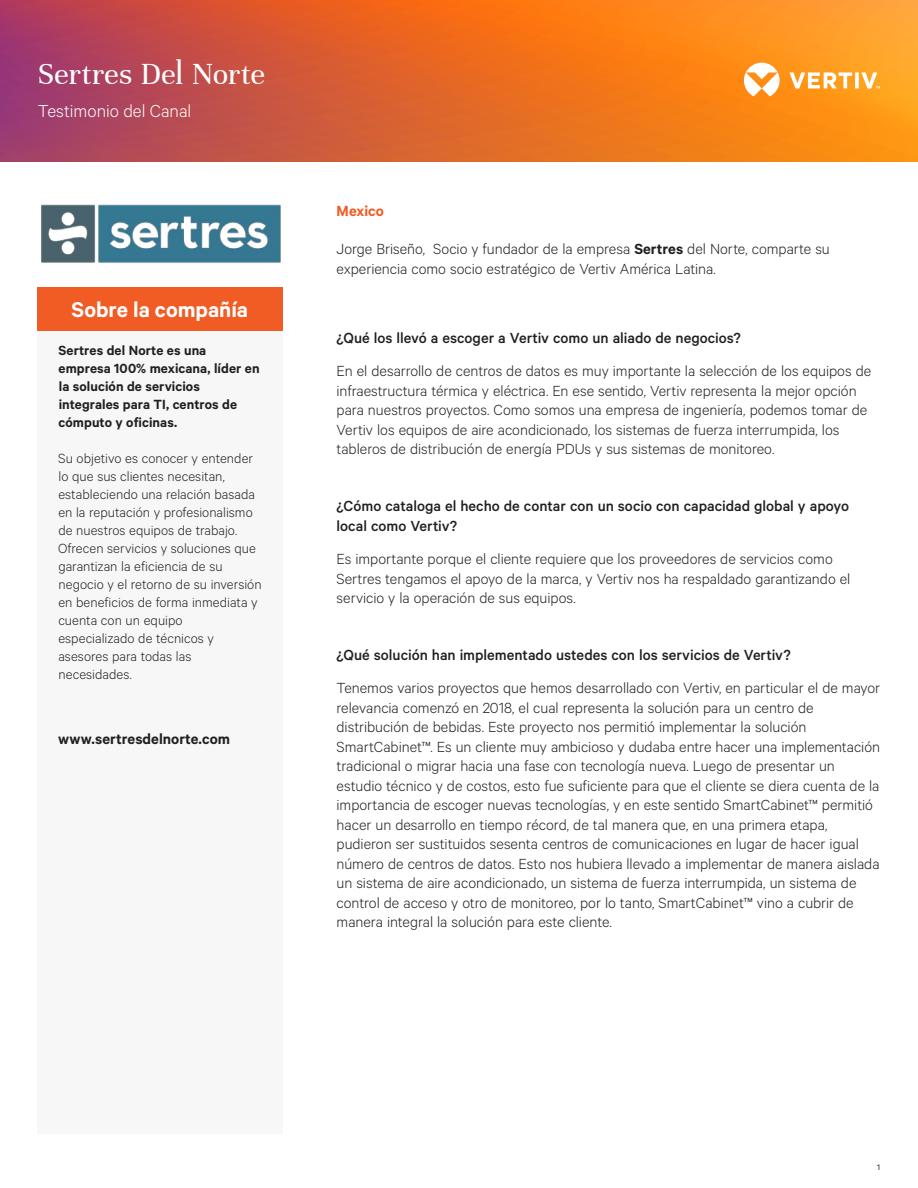
<style>
.page{position:relative;width:918px;height:1188px;background:#fff}
.page>*{position:absolute;margin:0;border:0;box-sizing:border-box;transform-origin:0 0}
.Vertiv_Header_Title{font:33px "Unna";letter-spacing:-.005em;color:#fff}
.Orange_Box_Heading{font:600 24px "Calibre";color:#fff}
.Vertiv_Header_Subtit{font:300 19.5px "Calibre";color:#fff}
.Vertiv_Body_Text{font:300 16.5px/19.5px "Calibre";color:#231f20}
.Vertiv_Heading{font:500 16.5px/19.8px "Calibre";color:#231f20}
.Gray_Column_Body_Tex{font:600 16.5px "Calibre";color:#231f20}
.Vertiv_Orange_Main_H{font:600 16.5px "Calibre";color:#f15b24}
.Gray_Column_Body_Tex-2{font:300 15px/18px "Calibre";letter-spacing:.005em;color:#231f20}
.Gray_Column_Body_Tex-3{font:600 15px/18px "Calibre";letter-spacing:.005em;color:#231f20}
.Page_Number_Right{font:9px "Calibre";color:#231f20}
.s1{font-weight:600}
</style>
<div class="page">
<svg style="left:0;top:0;width:918px;height:162px;background:#dd6930"></svg>
<svg style="left:744px;top:63px;width:136px;height:33px"></svg>
<div style="left:37px;top:319px;width:246px;height:815px;background:#f7f7f8"></div>
<div style="left:37px;top:287px;width:246px;height:44px;background:#f15b24"></div>
<img style="left:41px;top:204px;width:240px;height:59px">
<p class="Vertiv_Header_Title" style="left:38px;top:55px;width:229px">Sertres Del Norte</p>
<p class="Vertiv_Header_Subtit" style="left:38px;top:99px;width:155px">Testimonio del Canal</p>
<p class="Orange_Box_Heading" style="left:72px;top:295px;width:178px">Sobre la compañía</p>
<p class="Gray_Column_Body_Tex-3" style="left:58px;top:341px;width:203px">Sertres del Norte es una empresa 100% mexicana, líder en la solución de servicios integrales para TI, centros de cómputo y oficinas.</p>
<p class="Gray_Column_Body_Tex-2" style="left:58px;top:449px;width:205px">Su objetivo es conocer y entender lo que sus clientes necesitan, estableciendo una relación basada en la reputación y profesionalismo de nuestros equipos de trabajo.<br>Ofrecen servicios y soluciones que garantizan la eficiencia de su negocio y el retorno de su inversión en beneficios de forma inmediata y cuenta con un equipo especializado de técnicos y asesores para todas las necesidades.</p>
<p class="Gray_Column_Body_Tex" style="left:58px;top:729px;width:173px">www.sertresdelnorte.com</p>
<p class="Vertiv_Orange_Main_H" style="left:337px;top:201px;width:49px">Mexico</p>
<p class="Vertiv_Body_Text" style="left:337px;top:238px;width:495px">Jorge Briseño, Socio y fundador de la empresa <span class="s1">Sertres</span> del Norte, comparte su experiencia como socio estratégico de Vertiv América Latina.</p>
<p class="Vertiv_Heading" style="left:337px;top:328px;width:406px">¿Qué los llevó a escoger a Vertiv como un aliado de negocios?</p>
<p class="Vertiv_Body_Text" style="left:337px;top:360px;width:536px">En el desarrollo de centros de datos es muy importante la selección de los equipos de infraestructura térmica y eléctrica. En ese sentido, Vertiv representa la mejor opción para nuestros proyectos. Como somos una empresa de ingeniería, podemos tomar de Vertiv los equipos de aire acondicionado, los sistemas de fuerza interrumpida, los tableros de distribución de energía PDUs y sus sistemas de monitoreo.</p>
<p class="Vertiv_Heading" style="left:337px;top:496px;width:514px">¿Cómo cataloga el hecho de contar con un socio con capacidad global y apoyo local como Vertiv?</p>
<p class="Vertiv_Body_Text" style="left:337px;top:549px;width:515px">Es importante porque el cliente requiere que los proveedores de servicios como<br>Sertres tengamos el apoyo de la marca, y Vertiv nos ha respaldado garantizando el servicio y la operación de sus equipos.</p>
<p class="Vertiv_Heading" style="left:337px;top:645px;width:456px">¿Qué solución han implementado ustedes con los servicios de Vertiv?</p>
<p class="Vertiv_Body_Text" style="left:337px;top:678px;width:545px">Tenemos varios proyectos que hemos desarrollado con Vertiv, en particular el de mayor relevancia comenzó en 2018, el cual representa la solución para un centro de distribución de bebidas. Este proyecto nos permitió implementar la solución SmartCabinet™. Es un cliente muy ambicioso y dudaba entre hacer una implementación tradicional o migrar hacia una fase con tecnología nueva. Luego de presentar un estudio técnico y de costos, esto fue suficiente para que el cliente se diera cuenta de la importancia de escoger nuevas tecnologías, y en este sentido SmartCabinet™ permitió hacer un desarrollo en tiempo récord, de tal manera que, en una primera etapa, pudieron ser sustituidos sesenta centros de comunicaciones en lugar de hacer igual número de centros de datos. Esto nos hubiera llevado a implementar de manera aislada un sistema de aire acondicionado, un sistema de fuerza interrumpida, un sistema de control de acceso y otro de monitoreo, por lo tanto, SmartCabinet™ vino a cubrir de manera integral la solución para este cliente.</p>
<p class="Page_Number_Right" style="left:877px;top:1162px;width:4px">1</p>
</div>
